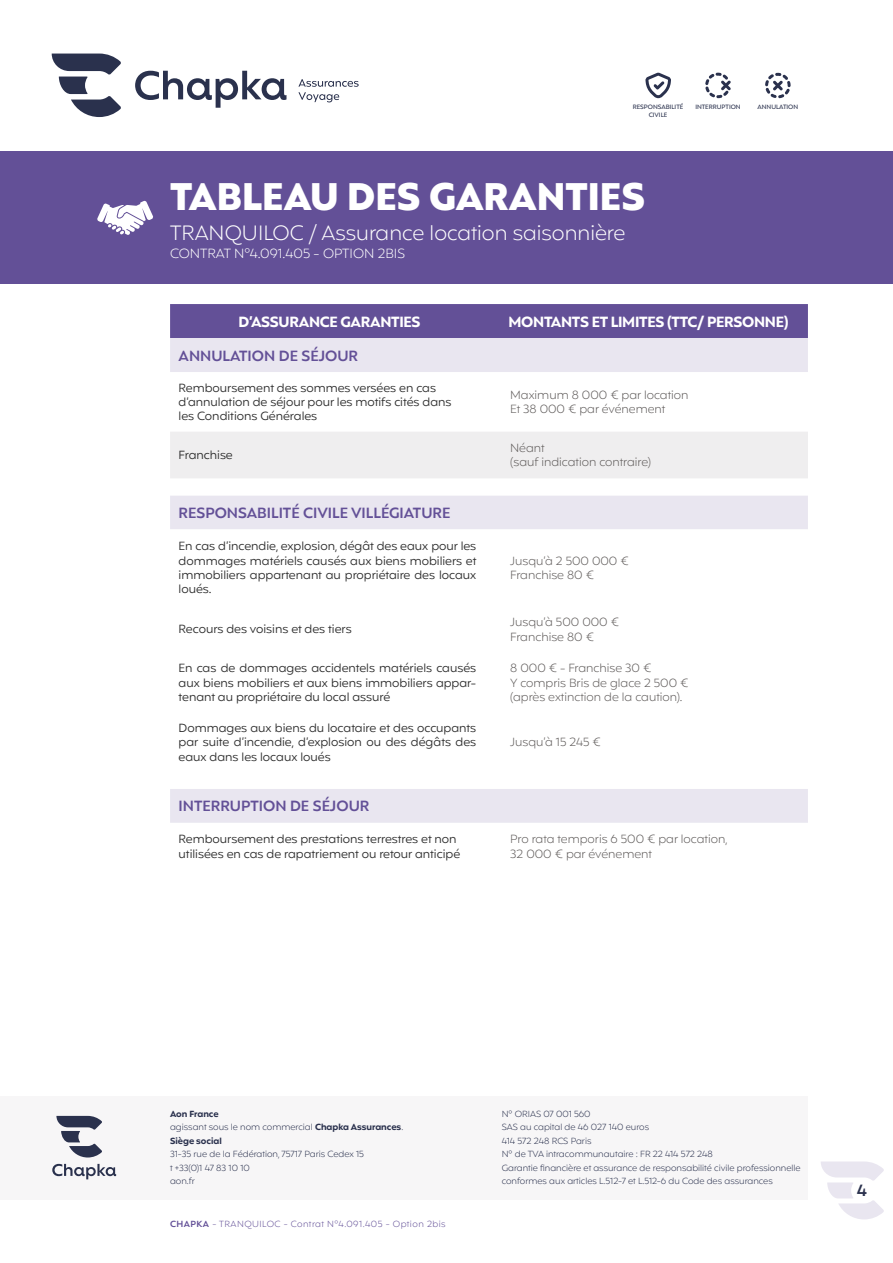
<style>
.page{position:relative;width:893px;height:1263px;background:#fff}
.page>*{position:absolute;margin:0;border:0;box-sizing:border-box;transform-origin:0 0}
.t1{font:900 39px "Mangueira Alt";color:#fff}
.t2{font:300 21px "Mangueira Alt";color:#fff}
.t3{font:600 16.5px "Mangueira Alt";color:#2a314d}
.t4{font:600 15px "Mangueira Alt";color:#635097}
.t5{font:700 15px "Mangueira Alt";letter-spacing:-.02em;color:#fff}
.t6{font:300 13.5px "Mangueira Alt";color:#fff}
.t7{font:12px/14.4px "Mangueira Alt";color:#2b2b2b;text-align:justify}
.t8{font:300 12px/14.4px "Mangueira Alt";color:#5d5958}
.t9{font:300 9px/13.5px "Mangueira Alt";color:#2a314d}
.t10{font:700 9px/13.5px "Mangueira Alt";color:#2a314d}
.t11{font:300 9px "Mangueira Alt";letter-spacing:.05em;color:#635097}
.t12{font:500 6.3px/7.6px "Mangueira Alt";color:#2a314d;text-align:center}
.s1{font-weight:300}
.s2{font-weight:600}
</style>
<div class="page">
<svg style="left:821px;top:1161px;width:63px;height:58px"></svg>
<div style="left:170px;top:304px;width:638px;height:34px;background:#635097"></div>
<div style="left:170px;top:338px;width:638px;height:34px;background:#e9e6f0"></div>
<svg style="left:170px;top:496px;width:638px;height:327px"></svg>
<div style="left:170px;top:432px;width:638px;height:46px;background:#efeeef"></div>
<div style="left:0;top:152px;width:893px;height:132px;background:#635097"></div>
<svg style="left:52px;top:54px;width:69px;height:63px"></svg>
<svg style="left:135px;top:71px;width:152px;height:37px"></svg>
<svg style="left:298px;top:79px;width:61px;height:23px"></svg>
<svg style="left:645px;top:73px;width:26px;height:25px"></svg>
<svg style="left:765px;top:73px;width:26px;height:25px"></svg>
<svg style="left:705px;top:73px;width:26px;height:25px"></svg>
<div style="left:0;top:1096px;width:808px;height:103px;background:#f7f6f7"></div>
<svg style="left:52px;top:1164px;width:64px;height:15px"></svg>
<svg style="left:56px;top:1116px;width:46px;height:41px"></svg>
<svg style="left:97px;top:201px;width:56px;height:34px"></svg>
<p class="t12" style="left:633px;top:103px;width:52px">RESPONSABILITÉ<br>CIVILE</p>
<p class="t12" style="left:695px;top:103px;width:47px">INTERRUPTION</p>
<p class="t12" style="left:757px;top:103px;width:42px">ANNULATION</p>
<h1 class="t1" style="left:170px;top:171px;width:476px">TABLEAU DES GARANTIES</h1>
<h2 class="t2" style="left:170px;top:218px;width:457px">TRANQUILOC / Assurance location saisonnière</h2>
<p class="t6" style="left:170px;top:244px;width:236px">CONTRAT N°4.091.405 - OPTION 2BIS</p>
<p class="t5" style="left:239px;top:312px;width:183px">D’ASSURANCE GARANTIES</p>
<p class="t5" style="left:508px;top:312px;width:281px">MONTANTS ET LIMITES (TTC/ PERSONNE)</p>
<p class="t4" style="left:179px;top:346px;width:181px">ANNULATION DE SÉJOUR</p>
<p class="t7" style="left:179px;top:381px;width:274px;text-align:left">Remboursement des sommes versées en cas d’annulation de séjour pour les motifs cités dans les Conditions Générales</p>
<p class="t8" style="left:510px;top:388px;width:180px">Maximum 8 000 € par location<br>Et 38 000 € par événement</p>
<p class="t7" style="left:179px;top:449px;width:56px">Franchise</p>
<p class="t8" style="left:510px;top:441px;width:142px">Néant<br>(sauf indication contraire)</p>
<p class="t4" style="left:179px;top:503px;width:273px">RESPONSABILITÉ CIVILE VILLÉGIATURE</p>
<p class="t7" style="left:179px;top:540px;width:299px">En cas d’incendie, explosion, dégât des eaux pour les dommages matériels causés aux biens mobiliers et immobiliers appartenant au propriétaire des locaux loués.</p>
<p class="t8" style="left:510px;top:554px;width:120px">Jusqu’à 2 500 000 €<br>Franchise 80 €</p>
<p class="t7" style="left:179px;top:623px;width:175px">Recours des voisins et des tiers</p>
<p class="t8" style="left:510px;top:616px;width:110px">Jusqu’à 500 000 €<br>Franchise 80 €</p>
<p class="t7" style="left:179px;top:662px;width:299px">En cas de dommages accidentels matériels causés aux biens mobiliers et aux biens immobiliers appar&shy;tenant au propriétaire du local assuré</p>
<p class="t8" style="left:510px;top:662px;width:180px">8 000 € - Franchise 30 €<br>Y compris Bris de glace 2 500 € (après extinction de la caution).</p>
<p class="t7" style="left:179px;top:721px;width:299px">Dommages aux biens du locataire et des occupants par suite d’incendie, d’explosion ou des dégâts des eaux dans les locaux loués</p>
<p class="t8" style="left:510px;top:736px;width:92px">Jusqu’à 15 245 €</p>
<p class="t4" style="left:179px;top:796px;width:192px">INTERRUPTION DE SÉJOUR</p>
<p class="t7" style="left:179px;top:833px;width:283px">Remboursement des prestations terrestres et non utilisées en cas de rapatriement ou retour anticipé</p>
<p class="t8" style="left:510px;top:833px;width:219px">Pro rata temporis 6 500 € par location,<br>32 000 € par événement</p>
<p class="t10" style="left:170px;top:1107px;width:235px">Aon France<br><span class="s1">agissant sous le nom commercial</span> Chapka Assurances<span class="s1">.<br></span>Siège social</p>
<p class="t9" style="left:170px;top:1148px;width:195px">31-35 rue de la Fédération, 75717 Paris Cedex 15 t +33(0)1 47 83 10 10<br>aon.fr</p>
<p class="t11" style="left:170px;top:1218px;width:277px"><span class="s2">CHAPKA</span> - TRANQUILOC - Contrat N°4.091.405 - Option 2bis</p>
<p class="t9" style="left:502px;top:1107px;width:300px">N° ORIAS 07 001 560<br>SAS au capital de 46 027 140 euros<br>414 572 248 RCS Paris<br>N° de TVA intracommunautaire : FR 22 414 572 248<br>Garantie financière et assurance de responsabilité civile professionnelle conformes aux articles L.512-7 et L.512-6 du Code des assurances</p>
<h3 class="t3" style="left:857px;top:1179px;width:12px">4</h3>
</div>
